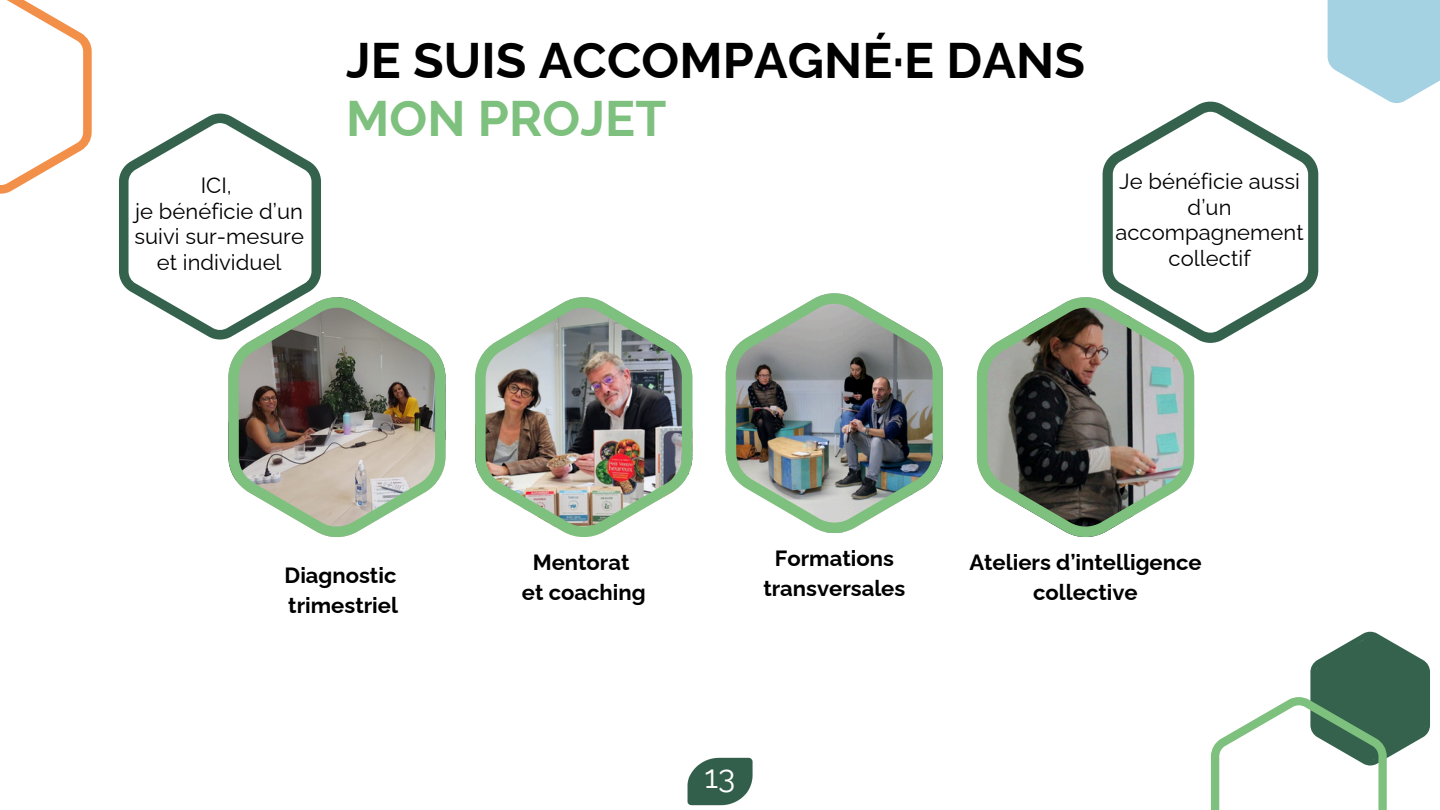
<style>
.page{position:relative;width:1440px;height:810px;background:#fff}
.page>*{position:absolute;margin:0;border:0;box-sizing:border-box;transform-origin:0 0}
.t1{font:700 50px/58.4px "Raleway";letter-spacing:.005em;color:#000}
.t2{font:32px "Raleway";color:#fff}
.t3{font:700 22px/30px "Raleway";color:#000;text-align:center}
.t4{font:22px/25.6px "Raleway";letter-spacing:.005em;color:#000;text-align:center}
.s1{color:#7ec07e}
</style>
<div class="page">
<svg style="left:0;top:0;width:92px;height:194px"></svg>
<svg style="left:1328px;top:0;width:112px;height:103px;background:#b1d8e6"></svg>
<svg style="left:1211px;top:631px;width:219px;height:179px"></svg>
<img style="left:687px;top:757px;width:66px;height:49px">
<img style="left:726px;top:293px;width:217px;height:240px">
<img style="left:228px;top:297px;width:218px;height:240px">
<img style="left:475px;top:297px;width:217px;height:240px">
<svg style="left:119px;top:113px;width:202px;height:227px"></svg>
<img style="left:977px;top:297px;width:217px;height:240px">
<svg style="left:1103px;top:101px;width:215px;height:242px"></svg>
<p class="t4" style="left:201px;top:173px;width:33px">ICI,</p>
<p class="t4" style="left:134px;top:198px;width:171px">je bénéficie d’un suivi sur-mesure et individuel</p>
<p class="t1" style="left:346px;top:31px;width:741px">JE SUIS ACCOMPAGNÉ·E DANS<br><span class="s1">MON PROJET</span></p>
<p class="t4" style="left:1115px;top:168px;width:190px">Je bénéficie aussi d’un accompagnement collectif</p>
<p class="t3" style="left:285px;top:560px;width:115px;text-align:left">Diagnostic trimestriel</p>
<p class="t3" style="left:522px;top:548px;width:125px">Mentorat et coaching</p>
<h1 class="t3" style="left:763px;top:544px;width:143px">Formations transversales</h1>
<p class="t3" style="left:969px;top:548px;width:234px">Ateliers d’intelligence collective</p>
<p class="t2" style="left:705px;top:758px;width:32px">13</p>
</div>
